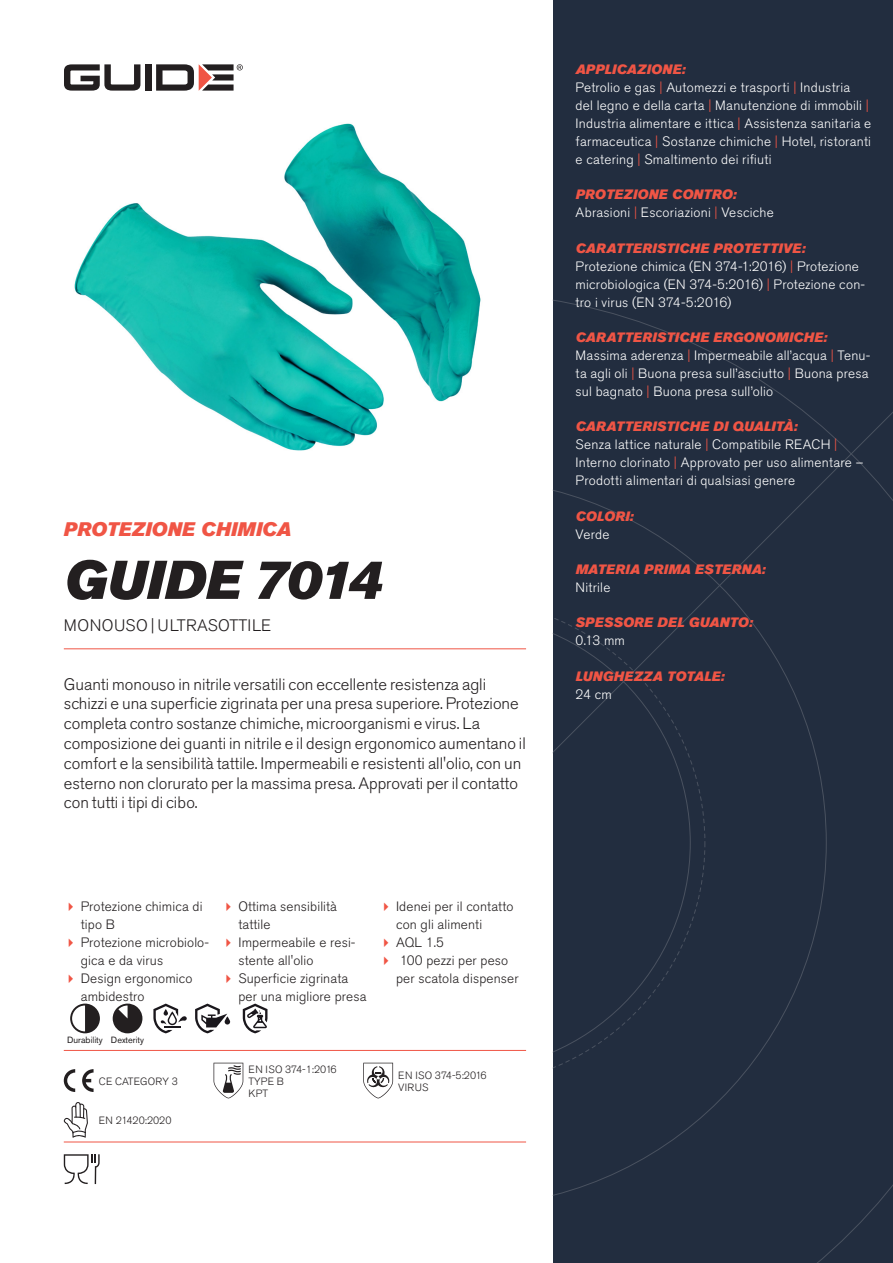
<style>
.page{position:relative;width:893px;height:1263px;background:#fff}
.page>*{position:absolute;margin:0;border:0;box-sizing:border-box;transform-origin:0 0}
.Rubrik{font:italic 54px "Akzidenz Grotesk Pro Super";color:#231f20}
.Överrubrik{font:italic 19.5px "Akzidenz Grotesk Pro Super";letter-spacing:.005em;color:#f05545}
.Ingress{font:300 16.5px/19.8px "Akzidenz Grotesk Pro";color:#231f20}
.Product_-_AltSegment{font:300 16.5px "Akzidenz Grotesk Pro";letter-spacing:.03em;color:#231f20}
.Produkt_-_Brödtext{font:300 13.5px/18px "Akzidenz Grotesk Pro";letter-spacing:.02em;color:#fff}
.t1{font:300 13.5px/18px "Akzidenz Grotesk Pro";letter-spacing:.01em;color:#231f20}
.Produkt_-_Namn{font:italic 13.5px "Akzidenz Grotesk Pro Super";letter-spacing:.015em;color:#f05545}
.t2{font:300 10.5px "Akzidenz Grotesk Pro";letter-spacing:.01em;color:#231f20}
.Produkt_-_Egenskaper{font:9px "Akzidenz Grotesk Pro";color:#231f20}
.s1{color:#f05545}
</style>
<div class="page">
<div style="left:145px;top:64px;width:7px;height:27px;background:#231f20"></div>
<svg style="left:156px;top:64px;width:87px;height:27px"></svg>
<svg style="left:64px;top:64px;width:76px;height:27px"></svg>
<div style="left:553px;top:0;width:340px;height:1263px;background:#222d3f"></div>
<svg style="left:553px;top:300px;width:340px;height:963px"></svg>
<hr style="left:64px;top:1050px;width:462px;height:1px;background:#f05545">
<hr style="left:64px;top:1142px;width:462px;height:1px;background:#f05545">
<svg style="left:70px;top:1003px;width:30px;height:30px"></svg>
<svg style="left:113px;top:1003px;width:29px;height:30px"></svg>
<svg style="left:153px;top:1003px;width:34px;height:30px"></svg>
<svg style="left:195px;top:1003px;width:35px;height:30px"></svg>
<svg style="left:243px;top:1003px;width:24px;height:30px"></svg>
<svg style="left:64px;top:1069px;width:11px;height:23px"></svg>
<svg style="left:82px;top:1069px;width:12px;height:23px"></svg>
<svg style="left:214px;top:1063px;width:29px;height:35px"></svg>
<svg style="left:363px;top:1063px;width:30px;height:35px"></svg>
<svg style="left:64px;top:1102px;width:24px;height:36px"></svg>
<svg style="left:64px;top:1154px;width:36px;height:30px"></svg>
<img style="left:74px;top:123px;width:407px;height:328px">
<hr style="left:64px;top:648px;width:462px;height:1px;background:#f05545">
<p class="Överrubrik" style="left:64px;top:517px;width:229px">PROTEZIONE CHIMICA</p>
<p class="Rubrik" style="left:64px;top:545px;width:320px">GUIDE 7014</p>
<p class="Product_-_AltSegment" style="left:64px;top:615px;width:209px">MONOUSO | ULTRASOTTILE</p>
<p class="Ingress" style="left:64px;top:674px;width:463px">Guanti monouso in nitrile versatili con eccellente resistenza agli schizzi e una superficie zigrinata per una presa superiore. Protezione completa contro sostanze chimiche, microorganismi e virus. La composizione dei guanti in nitrile e il design ergonomico aumentano il comfort e la sensibilità tattile. Impermeabili e resistenti all'olio, con un esterno non clorurato per la massima presa. Approvati per il contatto con tutti i tipi di cibo.</p>
<p class="t1" style="left:81px;top:897px;width:123px">Protezione chimica di tipo B</p>
<p class="t1" style="left:81px;top:933px;width:130px">Protezione microbiolo&shy;gica e da virus</p>
<p class="t1" style="left:81px;top:969px;width:113px">Design ergonomico ambidestro</p>
<p class="Produkt_-_Egenskaper" style="left:67px;top:1034px;width:37px">Durability</p>
<p class="Produkt_-_Egenskaper" style="left:111px;top:1034px;width:35px">Dexterity</p>
<p class="t2" style="left:99px;top:1074px;width:81px">CE CATEGORY 3</p>
<p class="t2" style="left:99px;top:1113px;width:74px">EN 21420:2020</p>
<p class="t1" style="left:238px;top:897px;width:100px">Ottima sensibilità tattile</p>
<p class="t1" style="left:238px;top:933px;width:119px">Impermeabile e resi&shy;stente all'olio</p>
<p class="t1" style="left:238px;top:969px;width:130px">Superficie zigrinata per una migliore presa</p>
<p class="t2" style="left:248px;top:1062px;width:90px">EN ISO 374-1:2016</p>
<p class="t2" style="left:248px;top:1074px;width:37px">TYPE B</p>
<p class="t2" style="left:248px;top:1086px;width:21px">KPT</p>
<p class="t1" style="left:396px;top:897px;width:119px">Idenei per il contatto con gli alimenti</p>
<p class="t1" style="left:396px;top:933px;width:49px">AQL 1.5</p>
<p class="t1" style="left:396px;top:951px;width:124px">100 pezzi per peso per scatola dispenser</p>
<p class="t2" style="left:398px;top:1068px;width:90px">EN ISO 374-5:2016</p>
<p class="t2" style="left:398px;top:1080px;width:32px">VIRUS</p>
<p class="Produkt_-_Namn" style="left:576px;top:60px;width:111px">APPLICAZIONE:</p>
<p class="Produkt_-_Brödtext" style="left:576px;top:78px;width:297px">Petrolio e gas <span class="s1">|</span> Automezzi e trasporti <span class="s1">|</span> Industria<br>del legno e della carta <span class="s1">|</span> Manutenzione di immobili <span class="s1">| </span>Industria alimentare e ittica <span class="s1">|</span> Assistenza sanitaria e farmaceutica <span class="s1">|</span> Sostanze chimiche <span class="s1">|</span> Hotel, ristoranti e catering <span class="s1">|</span> Smaltimento dei rifiuti</p>
<p class="Produkt_-_Namn" style="left:576px;top:186px;width:163px">PROTEZIONE CONTRO:</p>
<p class="Produkt_-_Brödtext" style="left:576px;top:204px;width:200px">Abrasioni <span class="s1">|</span> Escoriazioni <span class="s1">|</span> Vesciche</p>
<p class="Produkt_-_Namn" style="left:576px;top:239px;width:231px">CARATTERISTICHE PROTETTIVE:</p>
<p class="Produkt_-_Brödtext" style="left:576px;top:257px;width:291px">Protezione chimica (EN 374-1:2016) <span class="s1">|</span> Protezione microbiologica (EN 374-5:2016) <span class="s1">|</span> Protezione con&shy;tro i virus (EN 374-5:2016)</p>
<p class="Produkt_-_Namn" style="left:576px;top:328px;width:253px">CARATTERISTICHE ERGONOMICHE:</p>
<p class="Produkt_-_Brödtext" style="left:576px;top:346px;width:296px">Massima aderenza <span class="s1">|</span> Impermeabile all’acqua <span class="s1">|</span> Tenu&shy;ta agli oli <span class="s1">|</span> Buona presa sull’asciutto <span class="s1">|</span> Buona presa sul bagnato <span class="s1">|</span> Buona presa sull’olio</p>
<p class="Produkt_-_Namn" style="left:576px;top:418px;width:223px">CARATTERISTICHE DI QUALITÀ:</p>
<p class="Produkt_-_Brödtext" style="left:576px;top:436px;width:289px">Senza lattice naturale <span class="s1">|</span> Compatibile REACH <span class="s1">|<br></span>Interno clorinato <span class="s1">|</span> Approvato per uso alimentare –<br>Prodotti alimentari di qualsiasi genere</p>
<p class="Produkt_-_Namn" style="left:576px;top:507px;width:59px">COLORI:</p>
<p class="Produkt_-_Brödtext" style="left:576px;top:525px;width:35px">Verde</p>
<p class="Produkt_-_Namn" style="left:576px;top:560px;width:191px">MATERIA PRIMA ESTERNA:</p>
<p class="Produkt_-_Brödtext" style="left:576px;top:578px;width:36px">Nitrile</p>
<p class="Produkt_-_Namn" style="left:576px;top:614px;width:179px">SPESSORE DEL GUANTO:</p>
<p class="Produkt_-_Brödtext" style="left:576px;top:632px;width:51px">0.13 mm</p>
<p class="Produkt_-_Namn" style="left:576px;top:667px;width:150px">LUNGHEZZA TOTALE:</p>
<p class="Produkt_-_Brödtext" style="left:576px;top:685px;width:38px">24 cm</p>
</div>
